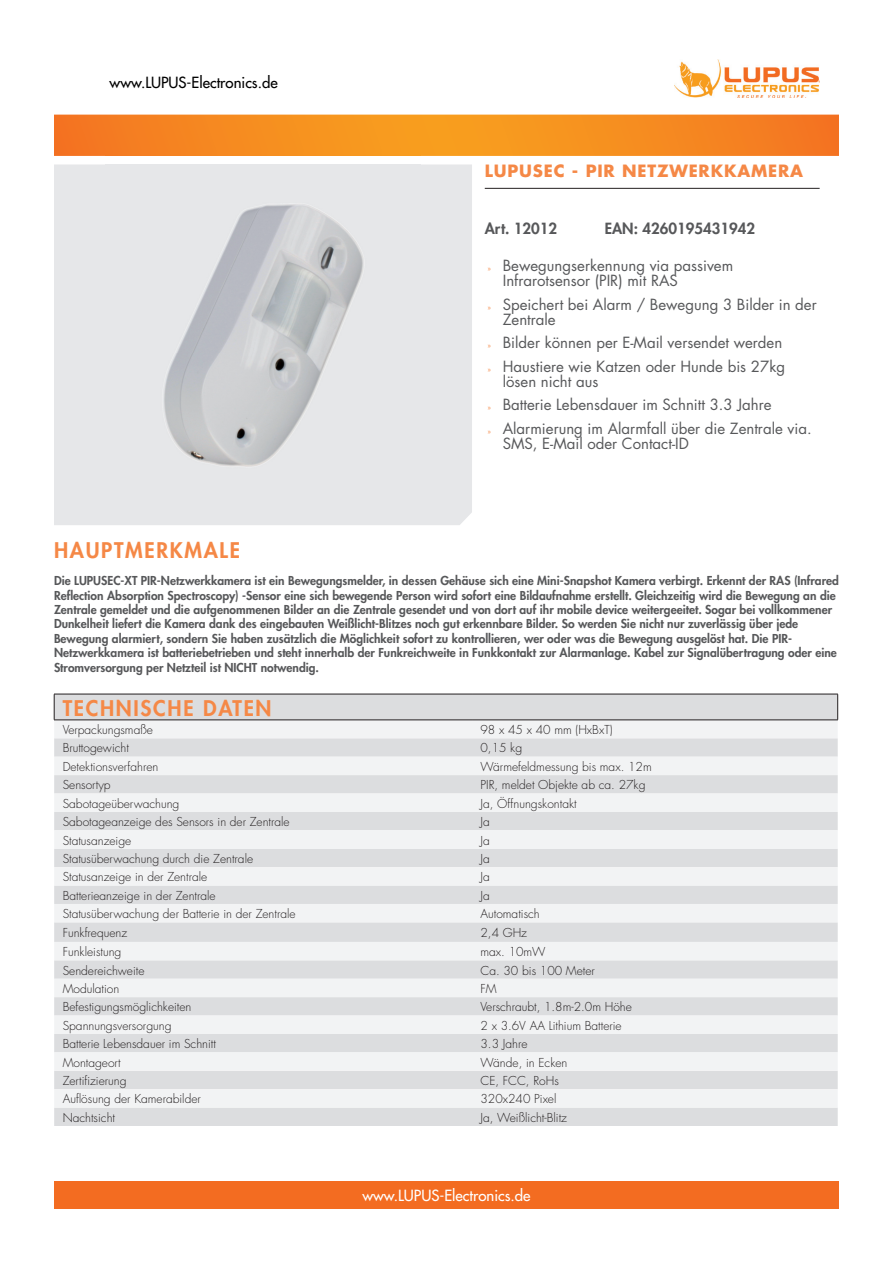
<style>
.page{position:relative;width:893px;height:1263px;background:#fff}
.page>*{position:absolute;margin:0;border:0;box-sizing:border-box;transform-origin:0 0}
.t1{font:800 21px "Futura Std";letter-spacing:.08em;color:#f58846}
.t2{font:700 16.5px "Futura Std";letter-spacing:.05em;color:#f58846}
.t3{font:15px/23.5px "Futura Std";color:#57585a}
.t4{font:800 15px "Futura Std";color:#57585a}
.t5{font:500 15px "Futura Std";color:#fff}
.t6{font:500 15px "Futura Std";color:#000}
.t7{font:800 12px/14.4px "Futura Std";color:#57585a}
.t8{font:300 12px "Futura Std";color:#231f20}
.s1{font-family:"Myriad Pro";font-size:7.5px;color:#f58846}
</style>
<div class="page">
<svg style="left:54px;top:115px;width:785px;height:41px;background:#f58b20"></svg>
<div style="left:54px;top:1181px;width:785px;height:28px;background:#f36c21"></div>
<div style="left:54px;top:164px;width:418px;height:361px;background:#e6e7e9"></div>
<hr style="left:485px;top:188px;width:335px;height:1px;background:#231f20">
<img style="left:675px;top:60px;width:145px;height:37px">
<div style="left:54px;top:695px;width:784px;height:431px;background:#dcdddf"></div>
<svg style="left:54px;top:721px;width:784px;height:386px;fill:#f2f3f4"></svg>
<hr style="left:54px;top:694px;width:418px;height:1px;background:#231f20">
<svg style="left:54px;top:694px;width:1px;height:26px"></svg>
<hr style="left:472px;top:694px;width:366px;height:1px;background:#231f20">
<svg style="left:837px;top:694px;width:1px;height:26px"></svg>
<hr style="left:54px;top:720px;width:418px;height:1px;background:#231f20">
<hr style="left:472px;top:720px;width:366px;height:1px;background:#231f20">
<img style="left:105px;top:152px;width:316px;height:343px">
<p class="t6" style="left:110px;top:73px;width:170px">www.LUPUS-Electronics.de</p>
<h2 class="t2" style="left:485px;top:160px;width:320px">LUPUSEC - PIR NETZWERKKAMERA</h2>
<p class="t4" style="left:485px;top:219px;width:74px">Art. 12012</p>
<p class="t4" style="left:605px;top:219px;width:152px">EAN: 4260195431942</p>
<p class="t3" style="left:503px;top:258px;width:232px;line-height:15px;text-indent:-15px"><span class="s1">»</span> Bewegungserkennung via passivem<br>Infrarotsensor (PIR) mit RAS</p>
<p class="t3" style="left:503px;top:297px;width:315px;line-height:15px;text-indent:-15px"><span class="s1">»</span> Speichert bei Alarm / Bewegung 3 Bilder in der<br>Zentrale</p>
<p class="t3" style="left:488px;top:331px;width:299px"><span class="s1">»</span> Bilder können per E-Mail versendet werden <span class="s1">»</span> Haustiere wie Katzen oder Hunde bis 27kg</p>
<p class="t3" style="left:488px;top:369px;width:325px;text-indent:15px">lösen nicht aus<br><span class="s1">»</span> Batterie Lebensdauer im Schnitt 3.3 Jahre<br><span class="s1">»</span> Alarmierung im Alarmfall über die Zentrale via.</p>
<p class="t3" style="left:503px;top:431px;width:188px">SMS, E-Mail oder Contact-ID</p>
<h1 class="t1" style="left:54px;top:537px;width:187px">HAUPTMERKMALE</h1>
<p class="t7" style="left:54px;top:573px;width:786px">Die LUPUSEC-XT PIR-Netzwerkkamera ist ein Bewegungsmelder, in dessen Gehäuse sich eine Mini-Snapshot Kamera verbirgt. Erkennt der RAS (Infrared Reflection Absorption Spectroscopy) -Sensor eine sich bewegende Person wird sofort eine Bildaufnahme erstellt. Gleichzeitig wird die Bewegung an die Zentrale gemeldet und die aufgenommenen Bilder an die Zentrale gesendet und von dort auf ihr mobile device weitergeeitet. Sogar bei vollkommener Dunkelheit liefert die Kamera dank des eingebauten Weißlicht-Blitzes noch gut erkennbare Bilder. So werden Sie nicht nur zuverlässig über jede Bewegung alarmiert, sondern Sie haben zusätzlich die Möglichkeit sofort zu kontrollieren, wer oder was die Bewegung ausgelöst hat. Die PIR-Netzwerkkamera ist batteriebetrieben und steht innerhalb der Funkreichweite in Funkkontakt zur Alarmanlage. Kabel zur Signalübertragung oder eine Stromversorgung per Netzteil ist NICHT notwendig.</p>
<h1 class="t1" style="left:63px;top:695px;width:210px">TECHNISCHE DATEN</h1>
<p class="t8" style="left:63px;top:722px;width:92px">Verpackungsmaße</p>
<p class="t8" style="left:480px;top:722px;width:134px">98 x 45 x 40 mm (HxBxT)</p>
<p class="t8" style="left:63px;top:741px;width:68px">Bruttogewicht</p>
<p class="t8" style="left:480px;top:741px;width:43px">0,15 kg</p>
<p class="t8" style="left:63px;top:759px;width:97px">Detektionsverfahren</p>
<p class="t8" style="left:480px;top:759px;width:173px">Wärmefeldmessung bis max. 12m</p>
<p class="t8" style="left:63px;top:778px;width:49px">Sensortyp</p>
<p class="t8" style="left:480px;top:778px;width:166px">PIR, meldet Objekte ab ca. 27kg</p>
<p class="t8" style="left:63px;top:796px;width:118px">Sabotageüberwachung</p>
<p class="t8" style="left:480px;top:796px;width:98px">Ja, Öffnungskontakt</p>
<p class="t8" style="left:63px;top:814px;width:229px">Sabotageanzeige des Sensors in der Zentrale</p>
<p class="t8" style="left:480px;top:814px;width:11px">Ja</p>
<p class="t8" style="left:63px;top:833px;width:70px">Statusanzeige</p>
<p class="t8" style="left:480px;top:833px;width:11px">Ja</p>
<p class="t8" style="left:63px;top:851px;width:192px">Statusüberwachung durch die Zentrale</p>
<p class="t8" style="left:480px;top:851px;width:11px">Ja</p>
<p class="t8" style="left:63px;top:870px;width:146px">Statusanzeige in der Zentrale</p>
<p class="t8" style="left:480px;top:870px;width:11px">Ja</p>
<p class="t8" style="left:63px;top:888px;width:155px">Batterieanzeige in der Zentrale</p>
<p class="t8" style="left:480px;top:888px;width:11px">Ja</p>
<p class="t8" style="left:63px;top:906px;width:234px">Statusüberwachung der Batterie in der Zentrale</p>
<p class="t8" style="left:480px;top:906px;width:61px">Automatisch</p>
<p class="t8" style="left:63px;top:925px;width:66px">Funkfrequenz</p>
<p class="t8" style="left:480px;top:925px;width:48px">2,4 GHz</p>
<p class="t8" style="left:63px;top:944px;width:60px">Funkleistung</p>
<p class="t8" style="left:480px;top:944px;width:67px">max. 10mW</p>
<p class="t8" style="left:63px;top:963px;width:83px">Sendereichweite</p>
<p class="t8" style="left:480px;top:963px;width:116px">Ca. 30 bis 100 Meter</p>
<p class="t8" style="left:63px;top:981px;width:58px">Modulation</p>
<p class="t8" style="left:480px;top:981px;width:18px">FM</p>
<p class="t8" style="left:63px;top:1000px;width:130px">Befestigungsmöglichkeiten</p>
<p class="t8" style="left:480px;top:1000px;width:153px">Verschraubt, 1.8m-2.0m Höhe</p>
<p class="t8" style="left:63px;top:1018px;width:110px">Spannungsversorgung</p>
<p class="t8" style="left:480px;top:1018px;width:143px">2 x 3.6V AA Lithium Batterie</p>
<p class="t8" style="left:63px;top:1036px;width:155px">Batterie Lebensdauer im Schnitt</p>
<p class="t8" style="left:480px;top:1036px;width:48px">3.3 Jahre</p>
<p class="t8" style="left:63px;top:1055px;width:60px">Montageort</p>
<p class="t8" style="left:480px;top:1055px;width:88px">Wände, in Ecken</p>
<p class="t8" style="left:63px;top:1073px;width:65px">Zertifizierung</p>
<p class="t8" style="left:480px;top:1073px;width:80px">CE, FCC, RoHs</p>
<p class="t8" style="left:63px;top:1092px;width:140px">Auflösung der Kamerabilder</p>
<p class="t8" style="left:480px;top:1092px;width:77px">320x240 Pixel</p>
<p class="t8" style="left:63px;top:1110px;width:54px">Nachtsicht</p>
<p class="t8" style="left:480px;top:1110px;width:88px">Ja, Weißlicht-Blitz</p>
<p class="t5" style="left:362px;top:1186px;width:170px">www.LUPUS-Electronics.de</p>
</div>
